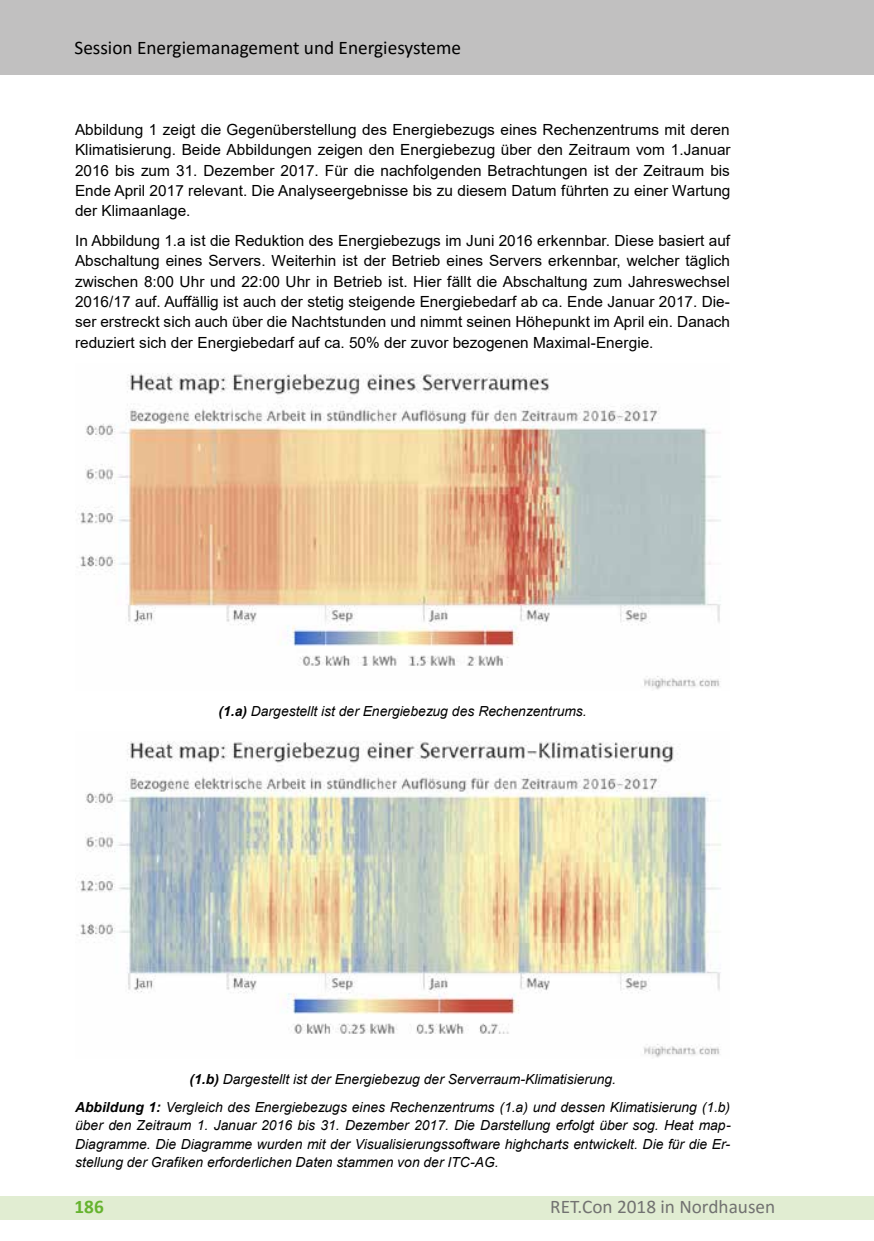
<style>
.page{position:relative;width:874px;height:1241px;background:#fff}
.page>*{position:absolute;margin:0;border:0;box-sizing:border-box;transform-origin:0 0}
.t1{font:19.25px "Calibri";color:#000}
.t2{font:19.25px "Calibri";color:#727271}
.t3{font:700 19.25px "Calibri";color:#65b32e}
.t4{font:15.4px/20.3px "Arial";color:#000;text-align:justify}
.t5{font:italic 13.83px/18.4px "Arial";letter-spacing:.005em;color:#000;text-align:center}
.s1{font-weight:700}
</style>
<div class="page">
<div style="left:0;top:1196px;width:873px;height:23px;background:#e1edd2"></div>
<div style="left:0;top:0;width:873px;height:74px;background:#c1c0c0"></div>
<img style="left:75px;top:373px;width:646px;height:317px">
<img style="left:75px;top:741px;width:646px;height:316px">
<p class="t1" style="left:74px;top:34px;width:388px">Session Energiemanagement und Energiesysteme</p>
<p class="t4" style="left:75px;top:119px;width:656px">Abbildung 1 zeigt die Gegenüberstellung des Energiebezugs eines Rechenzentrums mit deren Klimatisierung. Beide Abbildungen zeigen den Energiebezug über den Zeitraum vom 1.Januar 2016 bis zum 31. Dezember 2017. Für die nachfolgenden Betrachtungen ist der Zeitraum bis Ende April 2017 relevant. Die Analyseergebnisse bis zu diesem Datum führten zu einer Wartung der Klimaanlage.</p>
<p class="t4" style="left:75px;top:230px;width:656px">In Abbildung 1.a ist die Reduktion des Energiebezugs im Juni 2016 erkennbar. Diese basiert auf Abschaltung eines Servers. Weiterhin ist der Betrieb eines Servers erkennbar, welcher täglich zwischen 8:00 Uhr und 22:00 Uhr in Betrieb ist. Hier fällt die Abschaltung zum Jahreswechsel 2016/17 auf. Auffällig ist auch der stetig steigende Energiebedarf ab ca. Ende Januar 2017. Die&shy;ser erstreckt sich auch über die Nachtstunden und nimmt seinen Höhepunkt im April ein. Danach reduziert sich der Energiebedarf auf ca. 50% der zuvor bezogenen Maximal-Energie.</p>
<p class="t5" style="left:218px;top:702px;width:369px"><span class="s1">(1.a)</span> Dargestellt ist der Energiebezug des Rechenzentrums.</p>
<p class="t5" style="left:75px;top:1065px;width:656px;line-height:27.5px"><span class="s1">(1.b)</span> Dargestellt ist der Energiebezug der Serverraum-Klimatisierung.<br><span class="s1">Abbildung 1:</span> Vergleich des Energiebezugs eines Rechenzentrums (1.a) und dessen Klimatisierung (1.b)</p>
<p class="t5" style="left:75px;top:1116px;width:657px;text-align:justify">über den Zeitraum 1. Januar 2016 bis 31. Dezember 2017. Die Darstellung erfolgt über sog. Heat map-Diagramme. Die Diagramme wurden mit der Visualisierungssoftware highcharts entwickelt. Die für die Er&shy;stellung der Grafiken erforderlichen Daten stammen von der ITC-AG.</p>
<p class="t3" style="left:74px;top:1192px;width:31px">186</p>
<p class="t2" style="left:550px;top:1193px;width:226px">RET.Con 2018 in Nordhausen</p>
</div>
